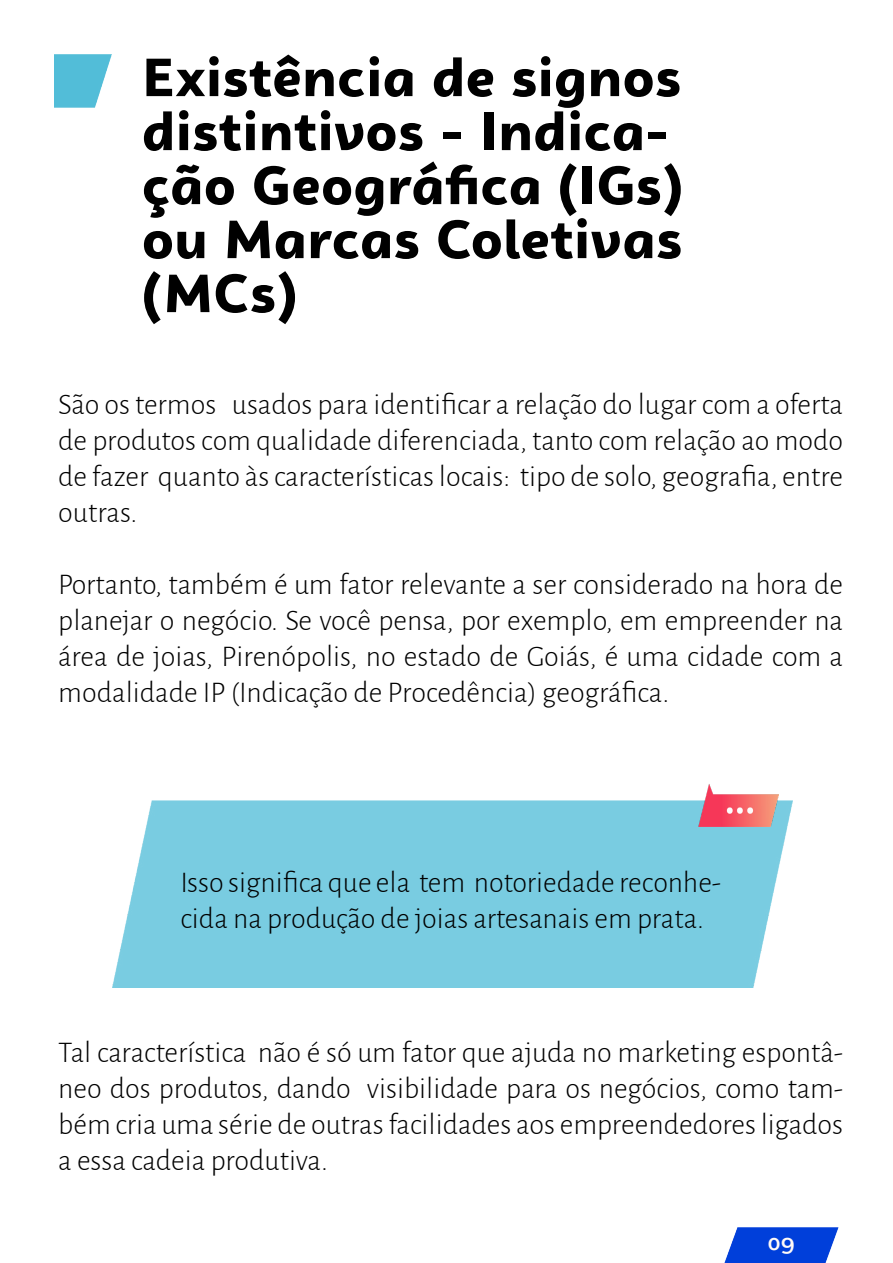
<style>
.page{position:relative;width:893px;height:1263px;background:#fff}
.page>*{position:absolute;margin:0;border:0;box-sizing:border-box;transform-origin:0 0}
.t1{font:900 53.4px/54px "Campuni";letter-spacing:.02em;color:#000}
.t2{font:300 30px/36px "Alegreya Sans";color:#000;text-align:justify}
.t3{font:500 22.5px "Campuni";color:#fffaf7}
</style>
<div class="page">
<img style="left:724px;top:1228px;width:114px;height:35px">
<img style="left:54px;top:54px;width:58px;height:53px">
<div style="left:112px;top:800px;width:680px;height:187px;background:#79cce1"></div>
<img style="left:698px;top:784px;width:80px;height:42px">
<h1 class="t1" style="left:142px;top:50px;width:542px">Existência de signos distintivos - Indica&shy;ção Geográfica (IGs) ou Marcas Coletivas (MCs)</h1>
<p class="t2" style="left:58px;top:385px;width:786px">São os termos usados para identificar a relação do lugar com a oferta de produtos com qualidade diferenciada, tanto com relação ao modo de fazer quanto às características locais: tipo de solo, geografia, entre outras.</p>
<p class="t2" style="left:58px;top:565px;width:786px">Portanto, também é um fator relevante a ser considerado na hora de planejar o negócio. Se você pensa, por exemplo, em empreender na área de joias, Pirenópolis, no estado de Goiás, é uma cidade com a modalidade IP (Indicação de Procedência) geográfica.</p>
<p class="t2" style="left:180px;top:863px;width:542px">Isso significa que ela tem notoriedade reconhe&shy;cida na produção de joias artesanais em prata.</p>
<p class="t2" style="left:58px;top:1033px;width:786px">Tal característica não é só um fator que ajuda no marketing espontâ&shy;neo dos produtos, dando visibilidade para os negócios, como tam&shy;bém cria uma série de outras facilidades aos empreendedores ligados a essa cadeia produtiva.</p>
<p class="t3" style="left:767px;top:1228px;width:29px">09</p>
</div>
